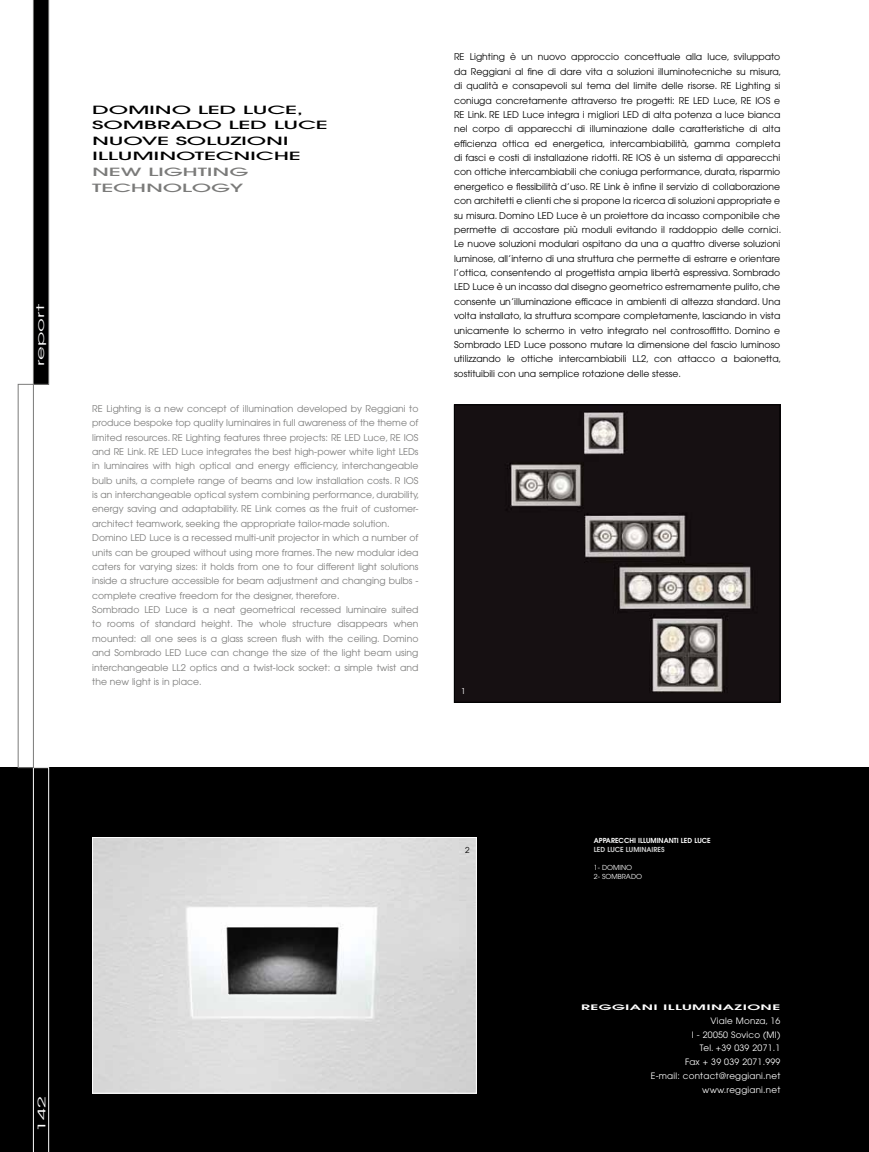
<style>
.page{position:relative;width:869px;height:1152px;background:#fff}
.page>*{position:absolute;margin:0;border:0;box-sizing:border-box;transform-origin:0 0}
.t1{font:500 11.25px/15.6px "Avant Garde";letter-spacing:-.01em;color:#000;scale:2.04 1}
.t2{font:500 11.25px/15.6px "Avant Garde";letter-spacing:-.01em;color:#7b7b7a;scale:2.04 1}
.t3{font:10.38px "Avant Garde";color:#fff;scale:2.04 1}
.t4{font:9.25px/14.4px "Avant Garde";letter-spacing:.005em;color:#000;text-align:justify}
.t5{font:9.25px/14.4px "Avant Garde";letter-spacing:.005em;color:#7b7b7a}
.t6{font:8.75px/13.8px "Avant Garde";letter-spacing:.025em;color:#fff;text-align:right}
.t7{font:8.12px "Avant Garde";color:#fff}
.t8{font:8.12px "Avant Garde";color:#000}
.t9{font:600 7.5px "Avant Garde";letter-spacing:.025em;color:#fff;scale:2.04 1}
.t10{font:600 6.88px "Avant Garde";color:#fff}
.t11{font:6.88px/9.4px "Avant Garde";color:#fff}
.t12{font:600 6.88px "Avant Garde";color:#cfd0d0}
</style>
<div class="page">
<div style="left:0;top:768px;width:868px;height:384px;background:#000"></div>
<svg style="left:33px;top:0;width:16px;height:385px;background:#0d0d0d"></svg>
<svg style="left:33px;top:767px;width:16px;height:385px"></svg>
<div style="left:18px;top:384px;width:16px;height:384px;border:1px solid #7b7b7a"></div>
<img style="left:456px;top:406px;width:322px;height:295px">
<div style="left:454px;top:404px;width:326px;height:299px;border:1px solid #000"></div>
<img style="left:94px;top:839px;width:380px;height:252px">
<div style="left:92px;top:837px;width:384px;height:256px;border:1px solid #fff"></div>
<p class="t3" style="left:34px;top:366px;width:32px;rotate:-90deg">report</p>
<p class="t1" style="left:92px;top:102px;width:116px">DOMINO LED LUCE,<br>SOMBRADO LED LUCE<br>NUOVE SOLUZIONI<br>ILLUMINOTECNICHE</p>
<p class="t2" style="left:92px;top:164px;width:8px">NE</p>
<p class="t2" style="left:92px;top:164px;width:78px;text-indent:28px">W LIGHTING<br>TECHNOLOGY</p>
<p class="t5" style="left:92px;top:401px;width:328px">RE Lighting is a new concept of illumination developed by Reggiani to produce bespoke top quality luminaires in full awareness of the theme of limited resources. RE Lighting features three projects: RE LED Luce, RE IOS and RE Link. RE LED Luce integrates the best high-power white light LEDs in luminaires with high optical and energy efficiency, interchangeable bulb units, a complete range of beams and low installation costs. R IOS is an interchangeable optical system combining performance, durability, energy saving and adaptability. RE Link comes as the fruit of customer&shy;architect teamwork, seeking the appropriate tailor-made solution.<br>Domino LED Luce is a recessed multi-unit projector in which a number of units can be grouped without using more frames. The new modular idea caters for varying sizes: it holds from one to four different light solutions inside a structure accessible for beam adjustment and changing bulbs - complete creative freedom for the designer, therefore.<br>Sombrado LED Luce is a neat geometrical recessed luminaire suited to rooms of standard height. The whole structure disappears when mounted: all one sees is a glass screen flush with the ceiling. Domino and Sombrado LED Luce can change the size of the light beam using interchangeable LL2 optics and a twist-lock socket: a simple twist and the new light is in place.</p>
<p class="t4" style="left:454px;top:50px;width:329px">RE Lighting è un nuovo approccio concettuale alla luce, sviluppato da Reggiani al fine di dare vita a soluzioni illuminotecniche su misura, di qualità e consapevoli sul tema del limite delle risorse. RE Lighting si coniuga concretamente attraverso tre progetti: RE LED Luce, RE IOS e RE Link. RE LED Luce integra i migliori LED di alta potenza a luce bianca nel corpo di apparecchi di illuminazione dalle caratteristiche di alta efficienza ottica ed energetica, intercambiabilità, gamma completa di fasci e costi di installazione ridotti. RE IOS è un sistema di apparecchi con ottiche intercambiabili che coniuga performance, durata, risparmio energetico e flessibilità d’uso. RE Link è infine il servizio di collaborazione con architetti e clienti che si propone la ricerca di soluzioni appropriate e su misura. Domino LED Luce è un proiettore da incasso componibile che permette di accostare più moduli evitando il raddoppio delle cornici.<br>Le nuove soluzioni modulari ospitano da una a quattro diverse soluzioni luminose, all’interno di una struttura che permette di estrarre e orientare l’ottica, consentendo al progettista ampia libertà espressiva. Sombrado LED Luce è un incasso dal disegno geometrico estremamente pulito, che consente un’illuminazione efficace in ambienti di altezza standard. Una volta installato, la struttura scompare completamente, lasciando in vista unicamente lo schermo in vetro integrato nel controsoffitto. Domino e Sombrado LED Luce possono mutare la dimensione del fascio luminoso utilizzando le ottiche intercambiabili LL2, con attacco a baionetta, sostituibili con una semplice rotazione delle stesse.</p>
<p class="t7" style="left:461px;top:686px;width:6px">1</p>
<p class="t3" style="left:35px;top:1131px;width:19px;rotate:-90deg">142</p>
<p class="t8" style="left:465px;top:845px;width:6px">2</p>
<p class="t10" style="left:593px;top:835px;width:118px">APPARECCHI ILLUMINANTI LE D LUCE</p>
<p class="t12" style="left:593px;top:845px;width:72px">LE D LUCE LUMINAIRES</p>
<p class="t11" style="left:593px;top:862px;width:19px">1- Domi</p>
<p class="t11" style="left:593px;top:862px;width:44px;text-indent:27px">no<br>2- Som brado</p>
<p class="t9" style="left:581px;top:1002px;width:99px">REGGIANI ILLUMINAZIONE</p>
<p class="t6" style="left:650px;top:1013px;width:131px">Viale Monza, 16<br>I - 20050 Sovico (MI)<br>Tel. +39 039 2071.1<br>Fax + 39 039 2071.999<br>E-mail: contact@reggiani.net www.reggiani.net</p>
</div>
